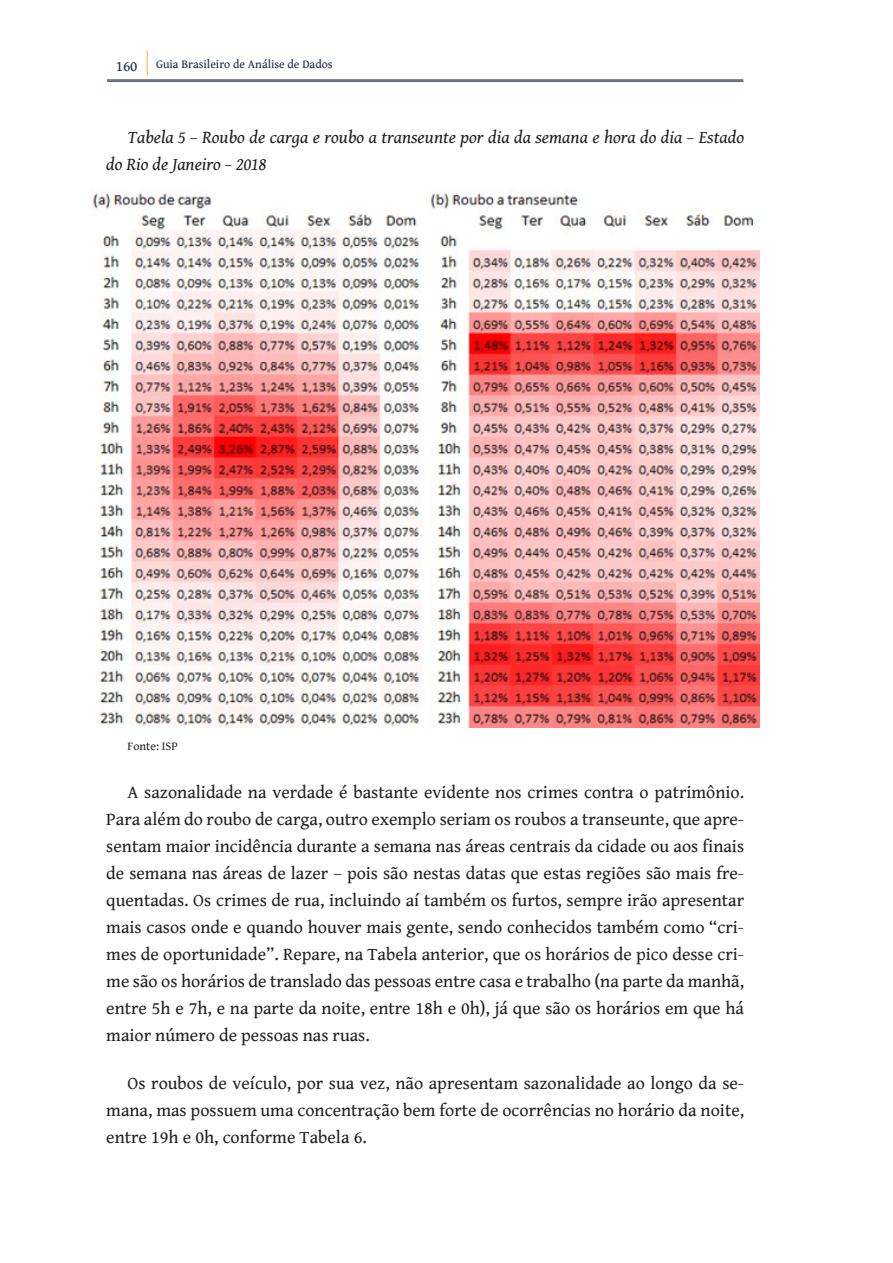
<style>
.page{position:relative;width:893px;height:1263px;background:#fff}
.page>*{position:absolute;margin:0;border:0;box-sizing:border-box;transform-origin:0 0}
.t1{font:18px/27px "Gentium Book Basic";color:#231f20;text-align:justify}
.t2{font:italic 18px/27px "Gentium Book Basic";color:#231f20}
.t3{font:12px "Gentium Book Basic";color:#172a4b}
.t4{font:12px "Gentium Book Basic";color:#231f20}
.s1{font-size:15px}
</style>
<div class="page">
<svg style="left:147px;top:51px;width:1px;height:25px"></svg>
<hr style="left:107px;top:80px;width:636px;height:1px;background:#172a4b">
<hr style="left:107px;top:81px;width:636px;height:1px;background:#172a4b">
<img style="left:90px;top:189px;width:670px;height:538px">
<p class="t3" style="left:116px;top:55px;width:218px"><span class="s1">160</span> Guia Brasileiro de Análise de Dados</p>
<p class="t2" style="left:106px;top:123px;width:639px;text-indent:21px">Tabela 5 – Roubo de carga e roubo a transeunte por dia da semana e hora do dia – Estado do Rio de Janeiro – 2018</p>
<p class="t4" style="left:128px;top:737px;width:52px">Fonte: ISP</p>
<p class="t1" style="left:106px;top:778px;width:639px;text-indent:21px">A sazonalidade na verdade é bastante evidente nos crimes contra o patrimônio.<br>Para além do roubo de carga, outro exemplo seriam os roubos a transeunte, que apre&shy;sentam maior incidência durante a semana nas áreas centrais da cidade ou aos finais de semana nas áreas de lazer – pois são nestas datas que estas regiões são mais fre&shy;quentadas. Os crimes de rua, incluindo aí também os furtos, sempre irão apresentar mais casos onde e quando houver mais gente, sendo conhecidos também como “cri&shy;mes de oportunidade”. Repare, na Tabela anterior, que os horários de pico desse cri&shy;me são os horários de translado das pessoas entre casa e trabalho (na parte da manhã, entre 5h e 7h, e na parte da noite, entre 18h e 0h), já que são os horários em que há maior número de pessoas nas ruas.</p>
<p class="t1" style="left:106px;top:1069px;width:639px;text-indent:21px">Os roubos de veículo, por sua vez, não apresentam sazonalidade ao longo da se&shy;mana, mas possuem uma concentração bem forte de ocorrências no horário da noite, entre 19h e 0h, conforme Tabela 6.</p>
</div>
